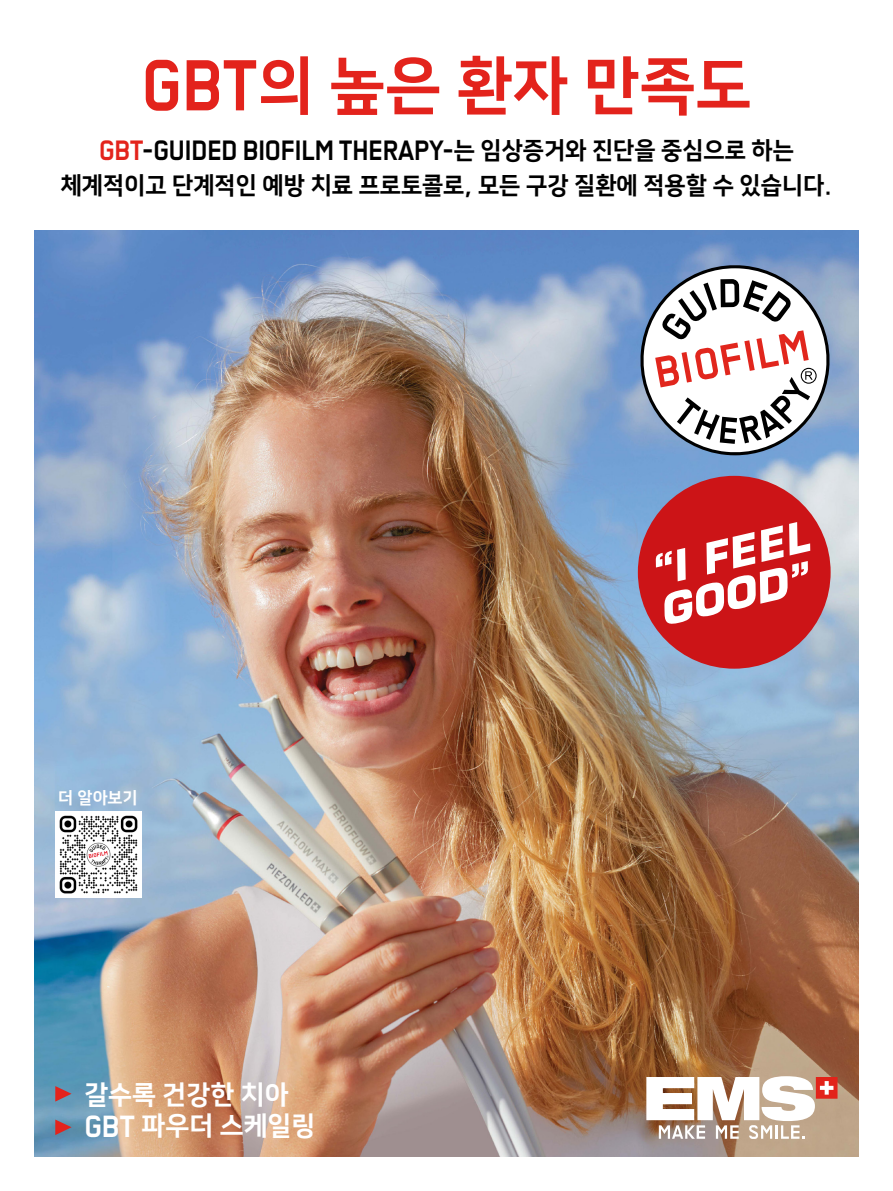
<style>
.page{position:relative;width:893px;height:1191px;background:#fff}
.page>*{position:absolute;margin:0;border:0;box-sizing:border-box;transform-origin:0 0}
.t1{font:63px "Nanum Square EB";letter-spacing:.005em;color:#e3231c}
.t2{font:700 31.5px "Transbold Neue Euro";color:#000}
.t3{font:26.25px/31.5px "Nanum Square EB";color:#fff}
.t4{font:24px "Nanum Square EB";color:#000}
.t5{font:16.5px "Nanum Square EB";color:#fff}
.s1{font-family:"Transbold Neue Euro";font-weight:700;font-size:81px}
.s2{color:#e3231c}
.s3{font-family:"Nanum Square EB";font-weight:400;font-size:24px}
.s4{font-family:"Transbold Neue Euro";font-weight:700;font-size:34.5px}
</style>
<div class="page">
<img style="left:34px;top:231px;width:825px;height:926px">
<svg style="left:640px;top:265px;width:189px;height:190px"></svg>
<img style="left:55px;top:811px;width:87px;height:86px">
<div style="left:638px;top:476px;width:193px;height:192px;background:#cc1417;border-radius:50%"></div>
<svg style="left:656px;top:522px;width:154px;height:102px"></svg>
<svg style="left:646px;top:1076px;width:191px;height:63px"></svg>
<svg style="left:55px;top:1086px;width:16px;height:15px"></svg>
<svg style="left:55px;top:1119px;width:16px;height:16px"></svg>
<h1 class="t1" style="left:142px;top:51px;width:611px"><span class="s1">GBT</span>의 높은 환자 만족도</h1>
<p class="t2" style="left:99px;top:134px;width:696px"><span class="s2">GBT</span>-GUIDED BIOFILM THERAPY-<span class="s3">는 임상증거와 진단을 중심으로 하는</span></p>
<p class="t4" style="left:61px;top:172px;width:773px">체계적이고 단계적인 예방 치료 프로토콜로, 모든 구강 질환에 적용할 수 있습니다.</p>
<p class="t5" style="left:58px;top:789px;width:81px">더 알아보기</p>
<p class="t3" style="left:84px;top:1079px;width:233px">갈수록 건강한 치아<br><span class="s4">GBT</span> 파우더 스케일링</p>
</div>
